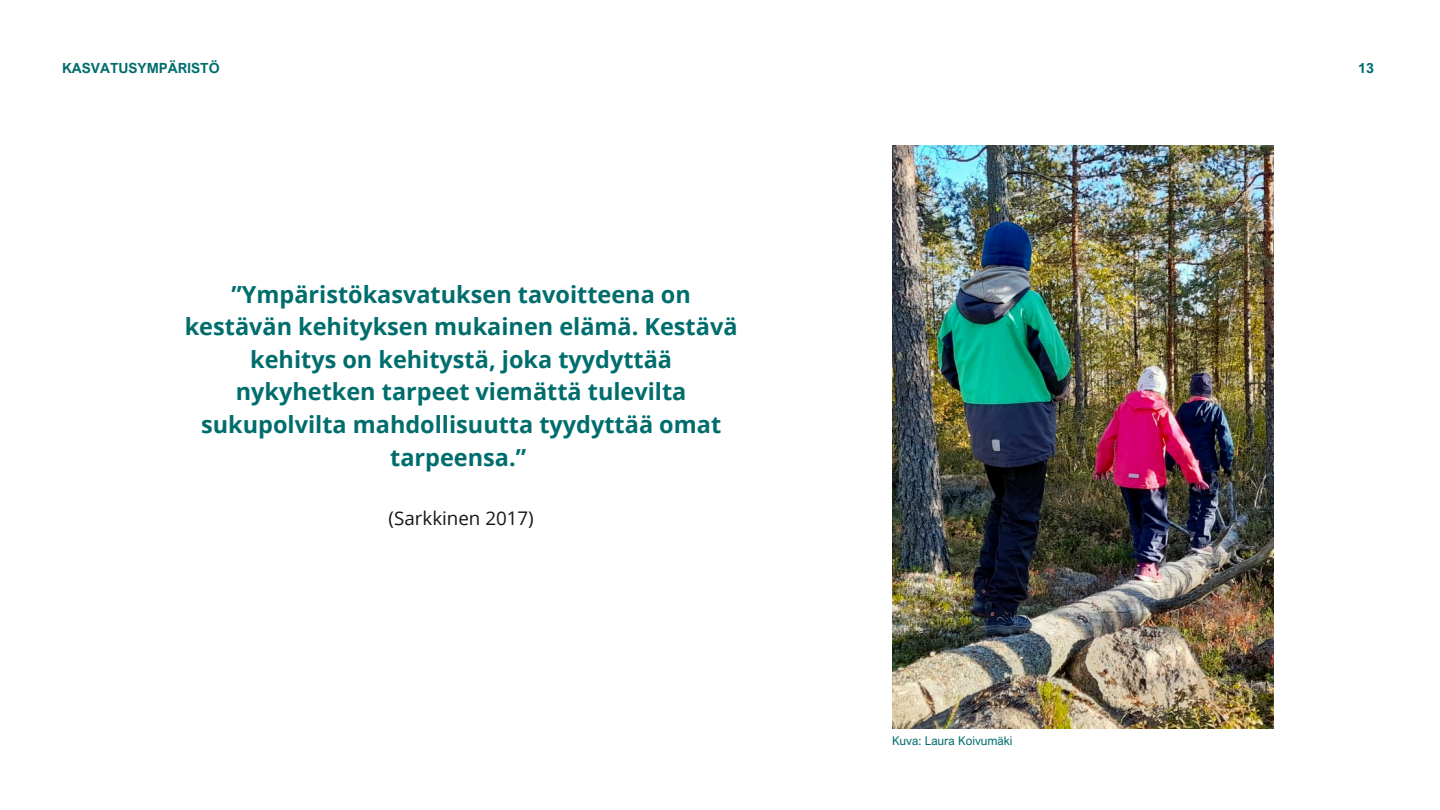
<style>
.page{position:relative;width:1440px;height:810px;background:#fff}
.page>*{position:absolute;margin:0;border:0;box-sizing:border-box;transform-origin:0 0}
.t1{font:700 23.5px/32.6px "Open Sans";color:#006d6d;text-align:center}
.t2{font:18.8px "Open Sans";color:#171616}
.t3{font:700 14px "Arial Nova";color:#006d6d}
.t4{font:12px "Arial Nova";color:#006d6d}
</style>
<div class="page">
<img style="left:892px;top:145px;width:381px;height:584px">
<h3 class="t3" style="left:62px;top:59px;width:159px">KASVATUSYMPÄRISTÖ</h3>
<h2 class="t1" style="left:185px;top:277px;width:554px">”Ympäristökasvatuksen tavoitteena on kestävän kehityksen mukainen elämä. Kestävä kehitys on kehitystä, joka tyydyttää nykyhetken tarpeet viemättä tulevilta sukupolvilta mahdollisuutta tyydyttää omat tarpeensa.”</h2>
<h1 class="t2" style="left:389px;top:505px;width:147px">(Sarkkinen 2017)</h1>
<p class="t4" style="left:892px;top:733px;width:122px">Kuva: Laura Koivumäki</p>
<p class="t3" style="left:1358px;top:59px;width:17px">13</p>
</div>
